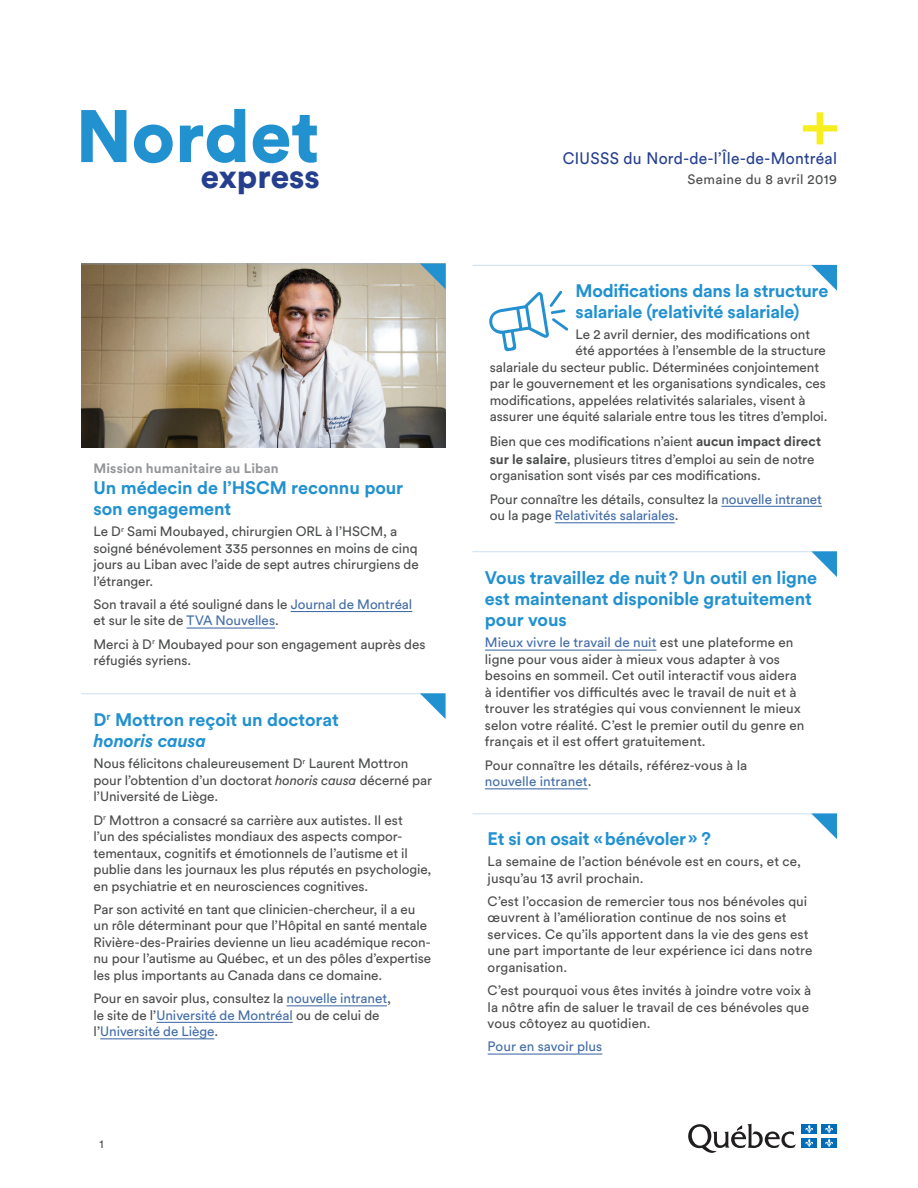
<style>
.page{position:relative;width:918px;height:1188px;background:#fff}
.page>*{position:absolute;margin:0;border:0;box-sizing:border-box;transform-origin:0 0}
.t1{font:900 73.35px "Circular Std";color:#2291d0}
.t2{font:900 32.85px "Circular Std";color:#253f8e}
.t3{font:700 18px/21px "Circular Std";letter-spacing:-.01em;color:#2291d0}
.t4{font:16.5px "Circular Std";letter-spacing:.015em;color:#253f8e;scale:.95 1}
.t5{font:13.5px/16.5px "Circular Std";letter-spacing:-.005em;color:#4b4c4d}
.t6{font:13.5px "Circular Std";letter-spacing:-.005em;color:#436da8}
.t7{font:700 13.5px "Circular Std";letter-spacing:.005em;color:#939598}
.t8{font:13.5px "Circular Std";letter-spacing:.025em;color:#4b4c4d}
.t9{font:11.55px "Circular Std";color:#4b4c4d}
.s1{font-size:33.15px}
.s2{color:#436da8}
.s3{font-style:italic}
.s4{font-weight:700}
.s5{color:#4b4c4d}
</style>
<div class="page">
<svg style="left:803px;top:112px;width:34px;height:32px"></svg>
<svg style="left:688px;top:1124px;width:108px;height:29px"></svg>
<div style="left:802px;top:1124px;width:15px;height:10px;background:#006bb6"></div>
<svg style="left:805px;top:1125px;width:8px;height:8px"></svg>
<div style="left:821px;top:1124px;width:16px;height:10px;background:#006bb6"></div>
<svg style="left:825px;top:1125px;width:8px;height:8px"></svg>
<div style="left:802px;top:1138px;width:15px;height:10px;background:#006bb6"></div>
<svg style="left:805px;top:1139px;width:8px;height:8px"></svg>
<div style="left:821px;top:1138px;width:16px;height:10px;background:#006bb6"></div>
<svg style="left:825px;top:1139px;width:8px;height:8px"></svg>
<img style="left:81px;top:265px;width:365px;height:182px">
<hr style="left:81px;top:264px;width:365px;height:1px;background:#97bee5">
<svg style="left:420px;top:264px;width:26px;height:25px"></svg>
<hr style="left:291px;top:611px;width:121px;height:1px;background:#436da8">
<hr style="left:187px;top:628px;width:88px;height:1px;background:#436da8">
<hr style="left:472px;top:265px;width:365px;height:1px;background:#97bee5">
<svg style="left:811px;top:265px;width:26px;height:26px"></svg>
<hr style="left:721px;top:506px;width:101px;height:1px;background:#436da8">
<hr style="left:555px;top:522px;width:120px;height:1px;background:#436da8">
<svg style="left:489px;top:291px;width:79px;height:60px"></svg>
<hr style="left:287px;top:1005px;width:100px;height:1px;background:#436da8">
<hr style="left:157px;top:1022px;width:136px;height:1px;background:#436da8">
<hr style="left:100px;top:1038px;width:114px;height:1px;background:#436da8">
<hr style="left:81px;top:693px;width:365px;height:1px;background:#97bee5">
<svg style="left:420px;top:693px;width:26px;height:26px"></svg>
<hr style="left:472px;top:813px;width:365px;height:1px;background:#97bee5">
<svg style="left:811px;top:813px;width:26px;height:26px"></svg>
<hr style="left:488px;top:1054px;width:114px;height:1px;background:#436da8">
<hr style="left:485px;top:650px;width:172px;height:1px;background:#436da8">
<hr style="left:485px;top:788px;width:103px;height:1px;background:#436da8">
<hr style="left:473px;top:551px;width:364px;height:1px;background:#97bee5">
<svg style="left:811px;top:551px;width:26px;height:26px"></svg>
<h1 class="t1" style="left:76px;top:87px;width:245px">Nordet</h1>
<h2 class="t2" style="left:201px;top:154px;width:120px">exp<span class="s1">re</span>ss</h2>
<p class="t8" style="left:687px;top:171px;width:151px">Semaine du 8 avril 2019</p>
<p class="t4" style="left:563px;top:148px;width:290px">CIUSSS du Nord-de-l’Île-de-Montréal</p>
<p class="t7" style="left:94px;top:460px;width:187px">Mission humanitaire au Liban</p>
<h3 class="t3" style="left:94px;top:477px;width:311px">Un médecin de l’HSCM reconnu pour son engagement</h3>
<p class="t5" style="left:93px;top:523px;width:327px">Le D<sup>r</sup> Sami Moubayed, chirurgien ORL à l’HSCM, a soigné bénévolement 335 personnes en moins de cinq jours au Liban avec l’aide de sept autres chirurgiens de l’étranger.</p>
<p class="t5" style="left:93px;top:596px;width:320px">Son travail a été souligné dans le <span class="s2">Journal de Montréal </span>et sur le site de <span class="s2">TVA Nouvelles</span>.</p>
<p class="t5" style="left:93px;top:636px;width:334px">Merci à D<sup>r</sup> Moubayed pour son engagement auprès des réfugiés syriens.</p>
<h3 class="t3" style="left:94px;top:709px;width:247px">D<sup>r</sup> Mottron reçoit un doctorat <span class="s3">honoris causa</span></h3>
<p class="t5" style="left:93px;top:755px;width:340px">Nous félicitons chaleureusement D<sup>r</sup> Laurent Mottron pour l’obtention d’un doctorat <span class="s3">honoris causa</span> décerné par l’Université de Liège.</p>
<p class="t5" style="left:93px;top:812px;width:340px">D<sup>r</sup> Mottron a consacré sa carrière aux autistes. Il est<br>l’un des spécialistes mondiaux des aspects compor&shy;tementaux, cognitifs et émotionnels de l’autisme et il publie dans les journaux les plus réputés en psychologie, en psychiatrie et en neurosciences cognitives.</p>
<p class="t5" style="left:94px;top:901px;width:339px">Par son activité en tant que clinicien-chercheur, il a eu un rôle déterminant pour que l’Hôpital en santé mentale Rivière-des-Prairies devienne un lieu académique recon&shy;nu pour l’autisme au Québec, et un des pôles d’expertise les plus importants au Canada dans ce domaine.</p>
<p class="t5" style="left:94px;top:990px;width:299px">Pour en savoir plus, consultez la <span class="s2">nouvelle intranet</span>, le site de l’<span class="s2">Université de Montréal</span> ou de celui de l’<span class="s2">Université de Liège</span>.</p>
<p class="t9" style="left:100px;top:1137px;width:6px">1</p>
<h3 class="t3" style="left:576px;top:279px;width:254px">Modifications dans la structure salariale (relativité salariale)</h3>
<p class="t5" style="left:576px;top:326px;width:236px">Le 2 avril dernier, des modifications ont</p>
<p class="t5" style="left:576px;top:342px;width:252px">été apportées à l’ensemble de la structure</p>
<p class="t5" style="left:490px;top:359px;width:331px">salariale du secteur public. Déterminées conjointement</p>
<p class="t5" style="left:490px;top:375px;width:338px">par le gouvernement et les organisations syndicales, ces</p>
<p class="t5" style="left:490px;top:391px;width:317px">modifications, appelées relativités salariales, visent à</p>
<p class="t5" style="left:490px;top:408px;width:339px">assurer une équité salariale entre tous les titres d’emploi.</p>
<p class="t5" style="left:490px;top:432px;width:333px;line-height:18px">Bien que ces modifications n’aient <span class="s4">aucun impact direct sur le salaire</span>, plusieurs titres d’emploi au sein de notre</p>
<p class="t5" style="left:490px;top:464px;width:334px;line-height:23.2px">organisation sont visés par ces modifications.<br>Pour connaître les détails, consultez la <span class="s2">nouvelle intranet</span></p>
<p class="t6" style="left:490px;top:507px;width:190px"><span class="s5">ou la page</span> Relativités salariales<span class="s5">.</span></p>
<h3 class="t3" style="left:485px;top:567px;width:334px">Vous travaillez de nuit? Un outil en ligne est maintenant disponible gratuitement pour vous</h3>
<p class="t5" style="left:485px;top:634px;width:321px"><span class="s2">Mieux vivre le travail de nuit</span> est une plateforme en ligne pour vous aider à mieux vous adapter à vos besoins en sommeil. Cet outil interactif vous aidera à identifier vos difficultés avec le travail de nuit et à trouver les stratégies qui vous conviennent le mieux selon votre réalité. C’est le premier outil du genre en français et il est offert gratuitement.</p>
<p class="t5" style="left:485px;top:757px;width:264px">Pour connaître les détails, référez-vous à la <span class="s2">nouvelle intranet</span>.</p>
<h3 class="t3" style="left:488px;top:828px;width:225px">Et si on osait «bénévoler» ?</h3>
<p class="t5" style="left:488px;top:853px;width:315px">La semaine de l’action bénévole est en cours, et ce, jusqu’au 13 avril prochain.</p>
<p class="t5" style="left:488px;top:893px;width:326px">C’est l’occasion de remercier tous nos bénévoles qui œuvrent à l’amélioration continue de nos soins et services. Ce qu’ils apportent dans la vie des gens est une part importante de leur expérience ici dans notre organisation.</p>
<p class="t5" style="left:488px;top:982px;width:325px">C’est pourquoi vous êtes invités à joindre votre voix à la nôtre afin de saluer le travail de ces bénévoles que vous côtoyez au quotidien.</p>
<p class="t6" style="left:488px;top:1038px;width:116px">Pour en savoir plus</p>
</div>
